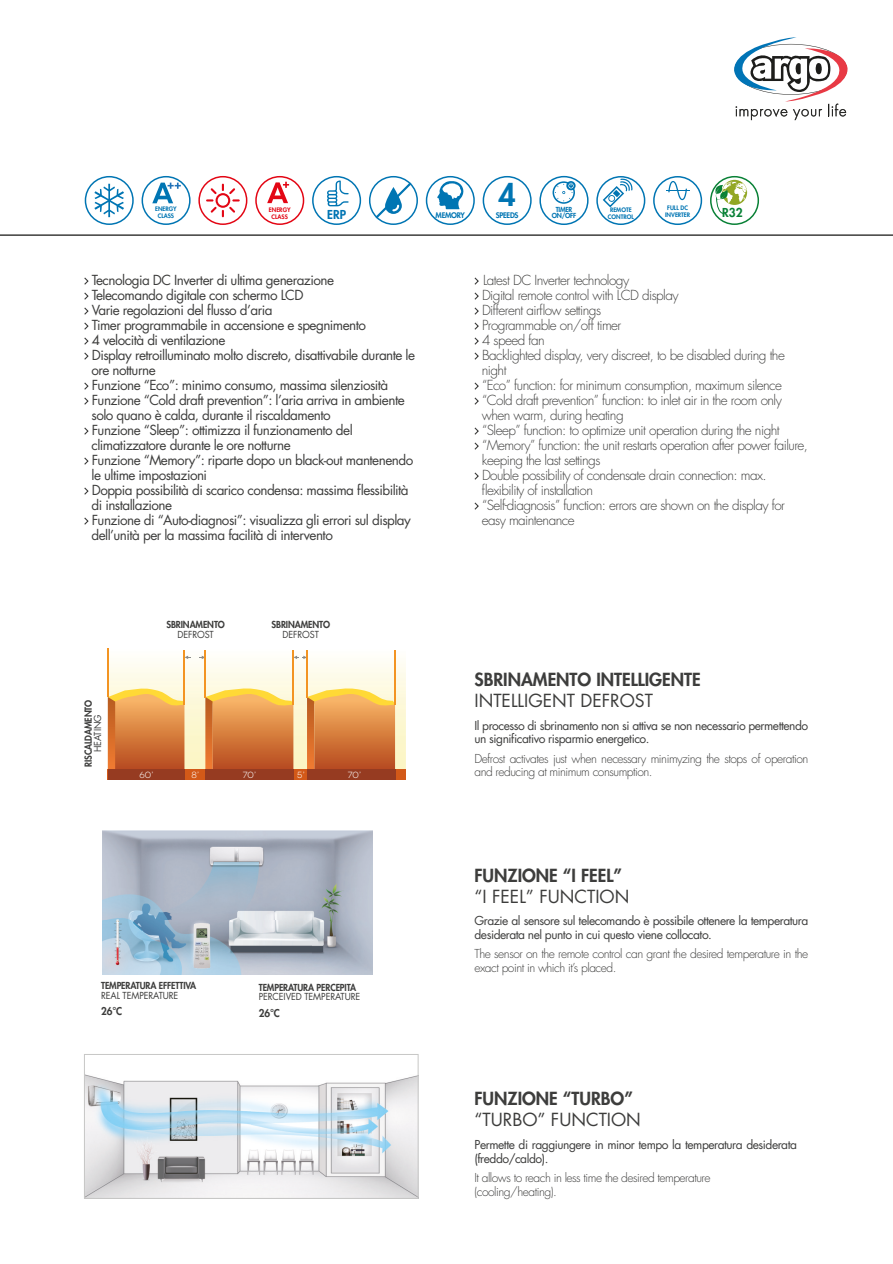
<style>
.page{position:relative;width:893px;height:1264px;background:#fff}
.page>*{position:absolute;margin:0;border:0;box-sizing:border-box;transform-origin:0 0}
.t1{font:800 30.15px "Futura LT";color:#0075b3}
.t2{font:800 17.55px "Futura LT";color:#3d3d3c}
.t3{font:17.55px "Futura LT";color:#3d3d3c}
.t4{font:13.5px "Futura LT";letter-spacing:-.04em;color:#3d3d3c}
.t5{font:300 13.5px "Futura LT";letter-spacing:-.04em;color:#3d3d3c}
.t6{font:12px/13.5px "Futura LT";letter-spacing:-.04em;color:#3d3d3c}
.t7{font:300 12px/13.5px "Futura LT";letter-spacing:-.04em;color:#3d3d3c}
.t8{font:800 12px "Futura LT";color:#0075b3}
.t9{font:800 12px "Futura LT";color:#098136}
.t10{font:800 10.5px "Futura LT";color:#3d3d3c;scale:.95 1}
.t11{font:800 9.45px "Futura LT";letter-spacing:-.01em;color:#3d3d3c;scale:.95 1}
.t12{font:9.45px "Futura LT";letter-spacing:-.01em;color:#3d3d3c;scale:.95 1}
.t13{font:8.85px "Novecentowide";color:#fff}
.t14{font:800 7.5px "Futura LT";letter-spacing:-.03em;color:#0075b3}
.t15{font:800 6.75px "Futura LT";letter-spacing:-.03em;color:#0075b3}
.t16{font:800 6px/7.2px "Futura LT";color:#0075b3;text-align:center}
.t17{font:800 6px "Futura LT";color:#e30614}
</style>
<div class="page">
<hr style="left:0;top:234px;width:893px;height:2px;background:#3d3d3c">
<svg style="left:198px;top:176px;width:49px;height:49px"></svg>
<svg style="left:85px;top:176px;width:49px;height:49px"></svg>
<svg style="left:369px;top:176px;width:49px;height:49px"></svg>
<svg style="left:84px;top:277px;width:5px;height:83px"></svg>
<svg style="left:84px;top:382px;width:5px;height:23px"></svg>
<svg style="left:84px;top:427px;width:5px;height:8px"></svg>
<svg style="left:84px;top:457px;width:5px;height:8px"></svg>
<svg style="left:84px;top:487px;width:5px;height:8px"></svg>
<svg style="left:84px;top:517px;width:5px;height:8px"></svg>
<svg style="left:474px;top:277px;width:5px;height:83px"></svg>
<svg style="left:474px;top:382px;width:5px;height:23px"></svg>
<svg style="left:474px;top:427px;width:5px;height:23px"></svg>
<svg style="left:474px;top:472px;width:5px;height:8px"></svg>
<svg style="left:474px;top:502px;width:5px;height:8px"></svg>
<div style="left:108px;top:770px;width:298px;height:10px;background:#d35918"></div>
<div style="left:108px;top:770px;width:76px;height:10px;background:#963b21"></div>
<div style="left:205px;top:770px;width:88px;height:10px;background:#963b21"></div>
<div style="left:307px;top:770px;width:88px;height:10px;background:#963b21"></div>
<hr style="left:107px;top:648px;width:2px;height:49px;background:#f39422">
<svg style="left:108px;top:650px;width:298px;height:122px"></svg>
<hr style="left:204px;top:650px;width:2px;height:47px;background:#f39422">
<hr style="left:306px;top:650px;width:2px;height:47px;background:#f39422">
<img style="left:102px;top:831px;width:271px;height:144px">
<img style="left:191px;top:922px;width:23px;height:49px">
<img style="left:86px;top:1074px;width:330px;height:123px">
<div style="left:84px;top:1054px;width:334px;height:145px;border:1px solid #c7c7c6"></div>
<svg style="left:142px;top:176px;width:49px;height:49px"></svg>
<svg style="left:312px;top:176px;width:49px;height:49px"></svg>
<svg style="left:426px;top:176px;width:49px;height:49px"></svg>
<svg style="left:483px;top:176px;width:49px;height:49px"></svg>
<div style="left:539px;top:176px;width:49px;height:49px;border:2px solid #0075b3;border-radius:50%"></div>
<svg style="left:552px;top:181px;width:24px;height:23px"></svg>
<svg style="left:255px;top:176px;width:49px;height:49px"></svg>
<svg style="left:734px;top:37px;width:114px;height:83px"></svg>
<svg style="left:596px;top:176px;width:49px;height:49px"></svg>
<svg style="left:653px;top:176px;width:49px;height:49px"></svg>
<div style="left:710px;top:176px;width:49px;height:49px;border:2px solid #098136;border-radius:50%"></div>
<svg style="left:713px;top:180px;width:34px;height:34px"></svg>
<p class="t1" style="left:498px;top:175px;width:19px">4</p>
<p class="t14" style="left:496px;top:210px;width:24px">SPEEDS</p>
<p class="t17" style="left:269px;top:205px;width:23px">ENERGY</p>
<p class="t17" style="left:272px;top:213px;width:18px">CLASS</p>
<p class="t16" style="left:608px;top:206px;width:28px">REMOTE<br>CONTROL</p>
<p class="t16" style="left:667px;top:204px;width:22px">FULL DC</p>
<p class="t16" style="left:155px;top:205px;width:23px">ENERGY</p>
<p class="t16" style="left:158px;top:212px;width:18px">CLASS</p>
<p class="t8" style="left:327px;top:206px;width:20px">ERP</p>
<p class="t14" style="left:436px;top:210px;width:31px">MEMORY</p>
<p class="t15" style="left:556px;top:205px;width:18px">TIMER</p>
<p class="t15" style="left:552px;top:211px;width:26px">ON/OFF</p>
<p class="t16" style="left:665px;top:211px;width:27px">INVERTER</p>
<p class="t9" style="left:722px;top:205px;width:22px">R32</p>
<p class="t4" style="left:92px;top:271px;width:244px">Tecnologia DC Inverter di ultima generazione</p>
<p class="t4" style="left:92px;top:286px;width:213px">Telecomando digitale con schermo LCD</p>
<p class="t4" style="left:92px;top:301px;width:182px">Varie regolazioni del flusso d’aria</p>
<p class="t4" style="left:92px;top:316px;width:276px">Timer programmabile in accensione e spegnimento</p>
<p class="t4" style="left:92px;top:331px;width:135px">4 velocità di ventilazione</p>
<p class="t4" style="left:92px;top:346px;width:325px">Display retroilluminato molto discreto, disattivabile durante le</p>
<p class="t4" style="left:91px;top:361px;width:66px">ore notturne</p>
<p class="t4" style="left:92px;top:376px;width:298px">Funzione “Eco”: minimo consumo, massima silenziosità</p>
<p class="t4" style="left:92px;top:391px;width:314px">Funzione “Cold draft prevention”: l’aria arriva in ambiente</p>
<p class="t4" style="left:91px;top:406px;width:241px">solo quano è calda, durante il riscaldamento</p>
<p class="t4" style="left:92px;top:421px;width:262px">Funzione “Sleep”: ottimizza il funzionamento del</p>
<p class="t4" style="left:91px;top:436px;width:201px">climatizzatore durante le ore notturne</p>
<p class="t4" style="left:92px;top:451px;width:323px">Funzione “Memory”: riparte dopo un black-out mantenendo</p>
<p class="t4" style="left:91px;top:466px;width:117px">le ultime impostazioni</p>
<p class="t4" style="left:92px;top:481px;width:318px">Doppia possibilità di scarico condensa: massima flessibilità</p>
<p class="t4" style="left:91px;top:496px;width:82px">di installazione</p>
<p class="t4" style="left:92px;top:511px;width:321px">Funzione di “Auto-diagnosi”: visualizza gli errori sul display</p>
<p class="t4" style="left:91px;top:526px;width:243px">dell’unità per la massima facilità di intervento</p>
<p class="t11" style="left:82px;top:767px;width:73px;rotate:-90deg">RISCALDAMENTO</p>
<p class="t12" style="left:92px;top:752px;width:41px;rotate:-90deg">HEATING</p>
<p class="t11" style="left:166px;top:618px;width:63px">SBRINAMENTO</p>
<p class="t12" style="left:177px;top:628px;width:40px">DEFROST</p>
<p class="t11" style="left:272px;top:618px;width:63px">SBRINAMENTO</p>
<p class="t12" style="left:283px;top:628px;width:40px">DEFROST</p>
<p class="t13" style="left:139px;top:770px;width:16px">60’</p>
<p class="t13" style="left:191px;top:770px;width:10px">8’</p>
<p class="t13" style="left:243px;top:770px;width:15px">70’</p>
<p class="t13" style="left:297px;top:770px;width:9px">5’</p>
<p class="t13" style="left:348px;top:770px;width:15px">70’</p>
<p class="t11" style="left:101px;top:980px;width:102px">TEMPERATURA EFFETTIVA</p>
<p class="t12" style="left:101px;top:989px;width:83px">REAL TEMPERATURE</p>
<p class="t10" style="left:101px;top:1004px;width:24px">26°C</p>
<p class="t10" style="left:259px;top:1006px;width:24px">26°C</p>
<p class="t11" style="left:259px;top:981px;width:104px">TEMPERATURA PERCEPITA</p>
<p class="t12" style="left:259px;top:991px;width:108px">PERCEIVED TEMPERATURE</p>
<p class="t5" style="left:483px;top:272px;width:148px">Latest DC Inverter technology</p>
<p class="t5" style="left:482px;top:287px;width:198px">Digital remote control with LCD display</p>
<p class="t5" style="left:482px;top:302px;width:121px">Different airflow settings</p>
<p class="t5" style="left:482px;top:317px;width:141px">Programmable on/off timer</p>
<p class="t5" style="left:482px;top:332px;width:64px">4 speed fan</p>
<p class="t5" style="left:482px;top:347px;width:304px">Backlighted display, very discreet, to be disabled during the</p>
<p class="t5" style="left:482px;top:362px;width:26px">night</p>
<p class="t5" style="left:482px;top:377px;width:302px">“Eco” function: for minimum consumption, maximum silence</p>
<p class="t5" style="left:482px;top:392px;width:301px">“Cold draft prevention” function: to inlet air in the room only</p>
<p class="t5" style="left:482px;top:407px;width:143px">when warm, during heating</p>
<p class="t5" style="left:482px;top:422px;width:299px">“Sleep” function: to optimize unit operation during the night</p>
<p class="t5" style="left:482px;top:437px;width:328px">“Memory” function: the unit restarts operation after power failure,</p>
<p class="t5" style="left:482px;top:452px;width:120px">keeping the last settings</p>
<p class="t5" style="left:482px;top:467px;width:286px">Double possibility of condensate drain connection: max.</p>
<p class="t5" style="left:482px;top:482px;width:113px">flexibility of installation</p>
<p class="t5" style="left:482px;top:497px;width:304px">“Self-diagnosis” function: errors are shown on the display for</p>
<p class="t5" style="left:482px;top:512px;width:94px">easy maintenance</p>
<p class="t2" style="left:474px;top:668px;width:228px">SBRINAMENTO INTELLIGENTE</p>
<p class="t3" style="left:474px;top:690px;width:180px">INTELLIGENT DEFROST</p>
<p class="t6" style="left:474px;top:719px;width:335px">Il processo di sbrinamento non si attiva se non necessario permettendo un significativo risparmio energetico.</p>
<p class="t7" style="left:474px;top:752px;width:335px">Defrost activates just when necessary minimyzing the stops of operation and reducing at minimum consumption.</p>
<p class="t2" style="left:474px;top:863px;width:149px">FUNZIONE “I FEEL”</p>
<p class="t3" style="left:474px;top:885px;width:156px">“I FEEL” FUNCTION</p>
<p class="t6" style="left:474px;top:914px;width:335px">Grazie al sensore sul telecomando è possibile ottenere la temperatura desiderata nel punto in cui questo viene collocato.</p>
<p class="t7" style="left:474px;top:947px;width:335px">The sensor on the remote control can grant the desired temperature in the exact point in which it’s placed.</p>
<p class="t2" style="left:474px;top:1087px;width:160px">FUNZIONE “TURBO”</p>
<p class="t3" style="left:474px;top:1109px;width:168px">“TURBO” FUNCTION</p>
<p class="t6" style="left:474px;top:1138px;width:324px">Permette di raggiungere in minor tempo la temperatura desiderata (freddo/caldo).</p>
<p class="t7" style="left:474px;top:1171px;width:238px">It allows to reach in less time the desired temperature</p>
<p class="t7" style="left:474px;top:1185px;width:84px">(cooling/heating).</p>
</div>
